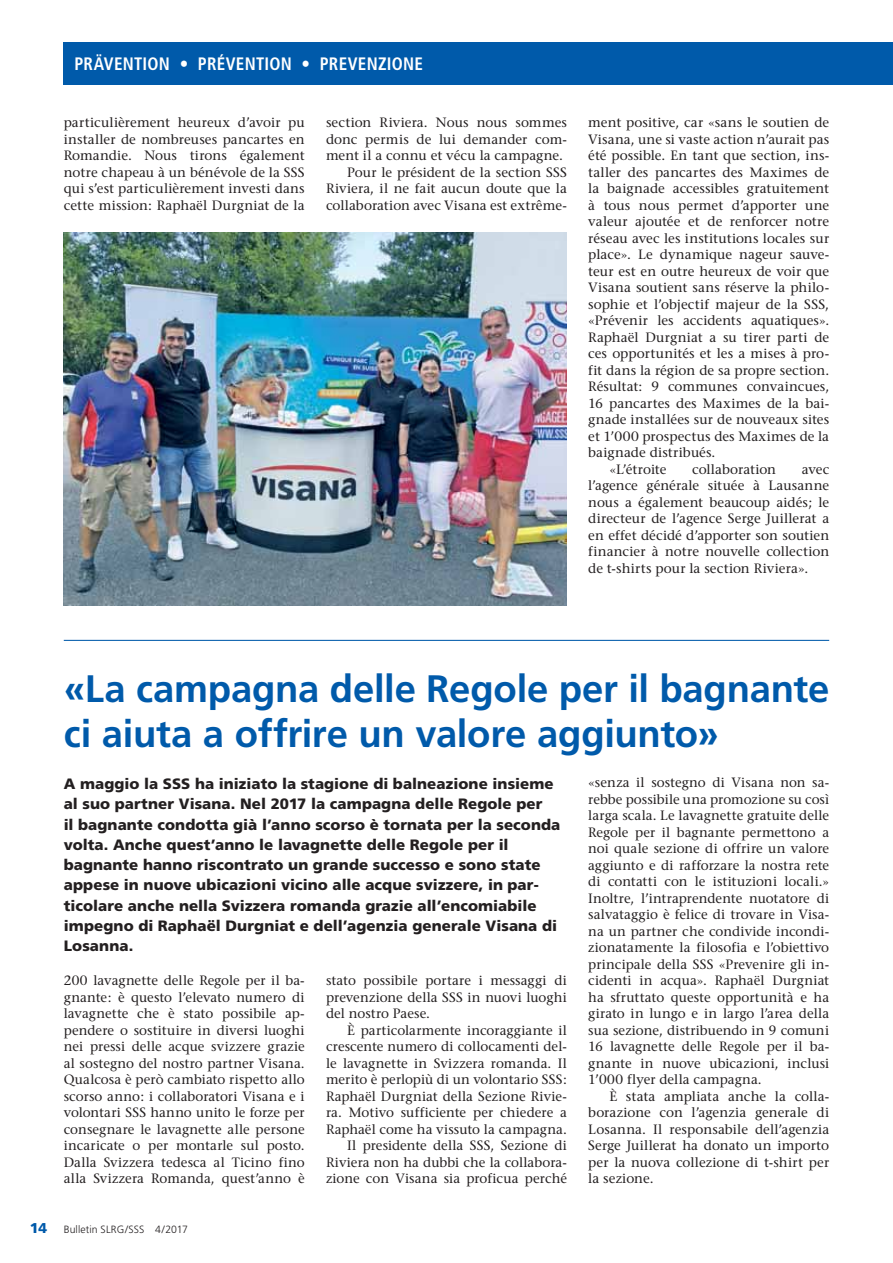
<style>
.page{position:relative;width:893px;height:1263px;background:#fff}
.page>*{position:absolute;margin:0;border:0;box-sizing:border-box;transform-origin:0 0}
.t1{font:700 38.25px/45.8px "Frutiger";letter-spacing:-.01em;color:#005aaa}
.t2{font:700 condensed 18px "Frutiger";letter-spacing:.015em;color:#fff;scale:.95 1}
.t3{font:900 15px/20.2px "Frutiger";letter-spacing:.005em;color:#231f20}
.t4{font:900 14.25px "Frutiger";color:#005aaa}
.t5{font:13.5px/16.5px "Stone Serif";letter-spacing:.005em;color:#231f20;text-align:justify}
.t6{font:300 10.5px "Frutiger";letter-spacing:.01em;color:#231f20}
</style>
<div class="page">
<div style="left:64px;top:43px;width:829px;height:42px;background:#005aaa"></div>
<img style="left:64px;top:233px;width:503px;height:373px">
<hr style="left:64px;top:640px;width:765px;height:1px;background:#005aaa">
<h2 class="t2" style="left:74px;top:56px;width:368px">PRÄVENTION • PRÉVENTION • PREVENZIONE</h2>
<p class="t5" style="left:64px;top:116px;width:243px">particulièrement heureux d’avoir pu installer de nombreuses pancartes en Romandie. Nous tirons également notre chapeau à un bénévole de la SSS qui s’est particulièrement investi dans cette mission: Raphaël Durgniat de la</p>
<p class="t5" style="left:326px;top:116px;width:243px;text-align:right">section Riviera. Nous nous sommes donc permis de lui demander com&shy;ment il a connu et vécu la campagne.<br>Pour le président de la section SSS Riviera, il ne fait aucun doute que la collaboration avec Visana est extrême-</p>
<p class="t5" style="left:588px;top:116px;width:242px">ment positive, car «sans le soutien de</p>
<p class="t5" style="left:588px;top:132px;width:242px">Visana, une si vaste action n’aurait pas</p>
<p class="t5" style="left:588px;top:149px;width:242px">été possible. En tant que section, ins-</p>
<p class="t5" style="left:588px;top:165px;width:242px">taller des pancartes des Maximes de</p>
<p class="t5" style="left:588px;top:182px;width:242px">la baignade accessibles gratuitement</p>
<p class="t5" style="left:588px;top:198px;width:242px">à tous nous permet d’apporter une</p>
<p class="t5" style="left:588px;top:215px;width:242px">valeur ajoutée et de renforcer notre</p>
<p class="t5" style="left:588px;top:231px;width:242px">réseau avec les institutions locales sur</p>
<p class="t5" style="left:588px;top:248px;width:242px">place». Le dynamique nageur sauve-</p>
<p class="t5" style="left:588px;top:264px;width:242px">teur est en outre heureux de voir que</p>
<p class="t5" style="left:588px;top:281px;width:242px">Visana soutient sans réserve la philo-</p>
<p class="t5" style="left:588px;top:297px;width:242px">sophie et l’objectif majeur de la SSS,</p>
<p class="t5" style="left:588px;top:314px;width:242px">«Prévenir les accidents aquatiques».</p>
<p class="t5" style="left:588px;top:330px;width:242px">Raphaël Durgniat a su tirer parti de</p>
<p class="t5" style="left:588px;top:347px;width:242px">ces opportunités et les a mises à pro-</p>
<p class="t5" style="left:588px;top:363px;width:242px">fit dans la région de sa propre section.</p>
<p class="t5" style="left:588px;top:380px;width:242px">Résultat: 9 communes convaincues,</p>
<p class="t5" style="left:588px;top:396px;width:242px">16 pancartes des Maximes de la bai-</p>
<p class="t5" style="left:588px;top:413px;width:242px">gnade installées sur de nouveaux sites</p>
<p class="t5" style="left:588px;top:429px;width:242px">et 1’000 prospectus des Maximes de la</p>
<p class="t5" style="left:588px;top:446px;width:129px">baignade distribués.</p>
<p class="t5" style="left:609px;top:462px;width:59px">«L’étroite</p>
<p class="t5" style="left:692px;top:462px;width:86px">collaboration</p>
<p class="t5" style="left:588px;top:462px;width:242px;text-indent:213px">avec l’agence générale située à Lausanne nous a également beaucoup aidés; le directeur de l’agence Serge Juillerat a en effet décidé d’apporter son soutien financier à notre nouvelle collection de t-shirts pour la section Riviera».</p>
<h1 class="t1" style="left:64px;top:668px;width:767px">«La campagna delle Regole per il bagnante ci aiuta a offrire un valore aggiunto»</h1>
<p class="t3" style="left:64px;top:775px;width:498px">A maggio la SSS ha iniziato la stagione di balneazione insieme al suo partner Visana. Nel 2017 la campagna delle Regole per<br>il bagnante condotta già l’anno scorso è tornata per la seconda volta. Anche quest’anno le lavagnette delle Regole per il bagnante hanno riscontrato un grande successo e sono state appese in nuove ubicazioni vicino alle acque svizzere, in par&shy;ticolare anche nella Svizzera romanda grazie all’encomiabile impegno di Raphaël Durgniat e dell’agenzia generale Visana di Losanna.</p>
<p class="t5" style="left:64px;top:974px;width:243px">200 lavagnette delle Regole per il ba&shy;gnante: è questo l’elevato numero di lavagnette che è stato possibile ap&shy;pendere o sostituire in diversi luoghi nei pressi delle acque svizzere grazie al sostegno del nostro partner Visana.<br>Qualcosa è però cambiato rispetto allo scorso anno: i collaboratori Visana e i volontari SSS hanno unito le forze per consegnare le lavagnette alle persone incaricate o per montarle sul posto.<br>Dalla Svizzera tedesca al Ticino fino alla Svizzera Romanda, quest’anno è</p>
<p class="t5" style="left:326px;top:974px;width:242px">stato possibile portare i messaggi di prevenzione della SSS in nuovi luoghi del nostro Paese.</p>
<p class="t5" style="left:326px;top:1023px;width:242px;text-align:right">È particolarmente incoraggiante il crescente numero di collocamenti del&shy;le lavagnette in Svizzera romanda. Il merito è perlopiù di un volontario SSS:<br>Raphaël Durgniat della Sezione Rivie&shy;ra. Motivo sufficiente per chiedere a Raphaël come ha vissuto la campagna.<br>Il presidente della SSS, Sezione di Riviera non ha dubbi che la collabora&shy;zione con Visana sia proficua perché</p>
<p class="t4" style="left:30px;top:1222px;width:19px">14</p>
<p class="t6" style="left:64px;top:1225px;width:126px">Bulletin SLRG/SSS 4/2017</p>
<p class="t5" style="left:588px;top:776px;width:242px">«senza il sostegno di Visana non sa&shy;rebbe possibile una promozione su così larga scala. Le lavagnette gratuite delle Regole per il bagnante permettono a noi quale sezione di offrire un valore aggiunto e di rafforzare la nostra rete di contatti con le istituzioni locali.» Inoltre, l’intraprendente nuotatore di salvataggio è felice di trovare in Visa&shy;na un partner che condivide incondi&shy;zionatamente la filosofia e l’obiettivo principale della SSS «Prevenire gli in&shy;cidenti in acqua». Raphaël Durgniat ha sfruttato queste opportunità e ha girato in lungo e in largo l’area della sua sezione, distribuendo in 9 comuni 16 lavagnette delle Regole per il ba&shy;gnante in nuove ubicazioni, inclusi 1’000 flyer della campagna.</p>
<p class="t5" style="left:588px;top:1089px;width:242px;text-indent:21px">È stata ampliata anche la colla&shy;borazione con l’agenzia generale di Losanna. Il responsabile dell’agenzia Serge Juillerat ha donato un importo per la nuova collezione di t-shirt per la sezione.</p>
</div>
